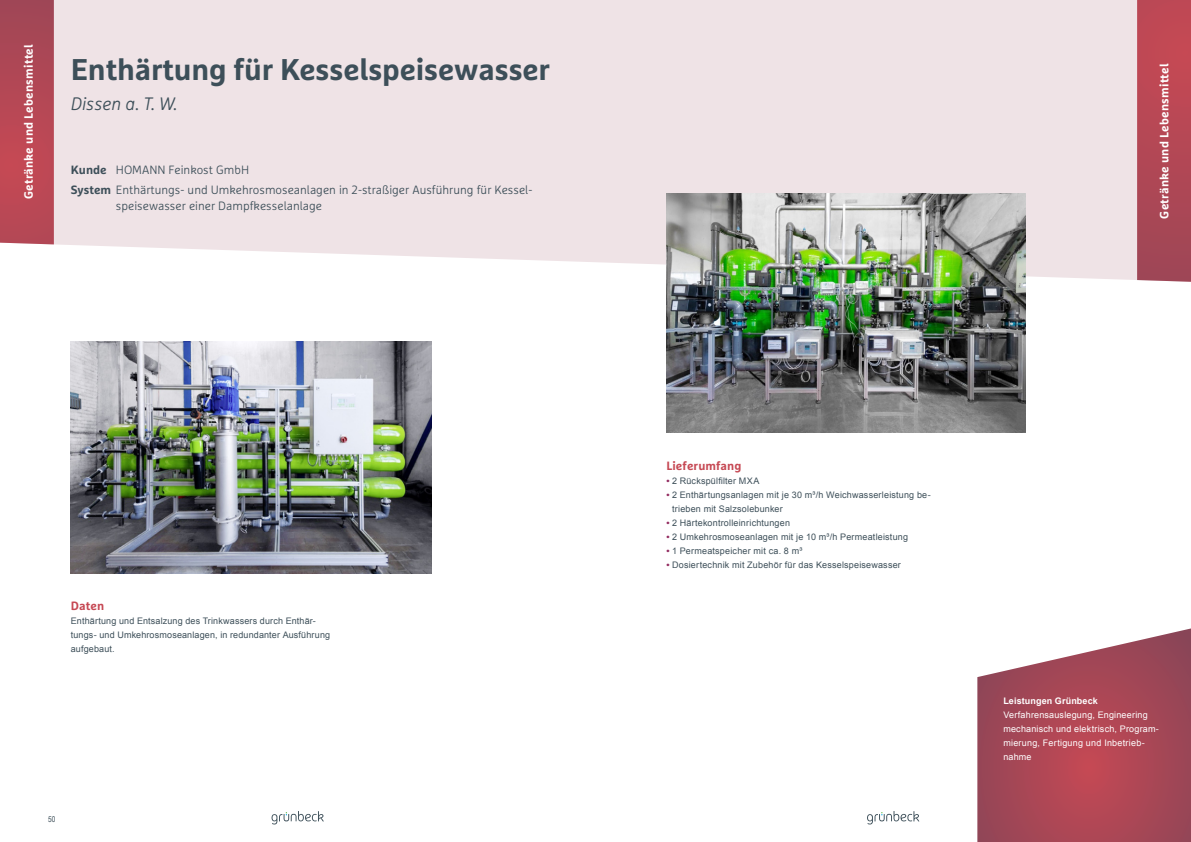
<style>
.page{position:relative;width:1191px;height:842px;background:#fff}
.page>*{position:absolute;margin:0;border:0;box-sizing:border-box;transform-origin:0 0}
.t1{font:700 30px "Marselis Pro";letter-spacing:-.005em;color:#3d4f59}
.t2{font:italic 300 18px "Marselis Pro";color:#3d4f59}
.t3{font:300 12px/20px "Marselis Pro";color:#3d4f59}
.t4{font:700 12px "Marselis Pro";letter-spacing:.02em;color:#fff}
.t5{font:700 12px "Marselis Pro";letter-spacing:.01em;color:#c64954}
.t6{font:9px/14px "Arial";letter-spacing:.02em;color:#3d4f59}
.t7{font:9px/14px "Arial";letter-spacing:.025em;color:#fff}
.t8{font:700 9px "Arial";letter-spacing:.015em;color:#fff}
.t9{font:8px "Arial Narrow";color:#3d4f59}
.s1{font-weight:700}
.s2{font-weight:700;color:#932b60}
</style>
<div class="page">
<svg style="left:271px;top:811px;width:53px;height:13px"></svg>
<svg style="left:867px;top:811px;width:52px;height:13px"></svg>
<div style="left:42px;top:0;width:1095px;height:282px;background:#efe3e6"></div>
<svg style="left:0;top:0;width:54px;height:244px;background:#b44855"></svg>
<svg style="left:1137px;top:0;width:54px;height:282px;background:#b44956"></svg>
<svg style="left:977px;top:628px;width:214px;height:214px;background:#b05c69"></svg>
<img style="left:666px;top:193px;width:359px;height:240px">
<img style="left:71px;top:341px;width:360px;height:232px">
<h3 class="t4" style="left:21px;top:199px;width:157px;rotate:-90deg">Getränke und Lebensmittel</h3>
<h1 class="t1" style="left:71px;top:51px;width:481px">Enthärtung für Kesselspeisewasser</h1>
<h2 class="t2" style="left:71px;top:93px;width:108px">Dissen a. T. W.</h2>
<h3 class="t3" style="left:71px;top:159px;width:463px"><span class="s1">Kunde</span> HOMANN Feinkost GmbH<br><span class="s1">System</span> Enthärtungs- und Umkehrosmoseanlagen in 2-straßiger Ausführung für Kessel-</h3>
<h3 class="t3" style="left:116px;top:195px;width:208px">speisewasser einer Dampfkesselanlage</h3>
<h3 class="t5" style="left:71px;top:598px;width:35px">Daten</h3>
<p class="t6" style="left:71px;top:614px;width:261px">Enthärtung und Entsalzung des Trinkwassers durch Enthär&shy;tungs- und Umkehrosmoseanlagen, in redundanter Ausführung aufgebaut.</p>
<p class="t9" style="left:48px;top:813px;width:9px">50</p>
<h3 class="t4" style="left:1156px;top:219px;width:157px;rotate:-90deg">Getränke und Lebensmittel</h3>
<h3 class="t5" style="left:666px;top:458px;width:77px">Lieferumfang</h3>
<p class="t6" style="left:666px;top:474px;width:94px"><span class="s2">•</span> 2 Rückspülfilter MXA</p>
<p class="t6" style="left:672px;top:488px;width:260px;text-indent:-6px"><span class="s2">•</span> 2 Enthärtungsanlagen mit je 30 m³/h Weichwasserleistung be&shy;trieben mit Salzsolebunker</p>
<p class="t6" style="left:666px;top:516px;width:125px"><span class="s2">•</span> 2 Härtekontrolleinrichtungen</p>
<p class="t6" style="left:666px;top:530px;width:243px"><span class="s2">•</span> 2 Umkehrosmoseanlagen mit je 10 m³/h Permeatleistung</p>
<p class="t6" style="left:666px;top:544px;width:138px"><span class="s2">•</span> 1 Permeatspeicher mit ca. 8 m³</p>
<p class="t6" style="left:666px;top:558px;width:236px"><span class="s2">•</span> Dosiertechnik mit Zubehör für das Kesselspeisewasser</p>
<p class="t8" style="left:1003px;top:695px;width:96px">Leistungen Grünbeck</p>
<p class="t7" style="left:1003px;top:708px;width:157px">Verfahrensauslegung, Engineering mechanisch und elektrisch, Program&shy;mierung, Fertigung und Inbetrieb&shy;nahme</p>
</div>
